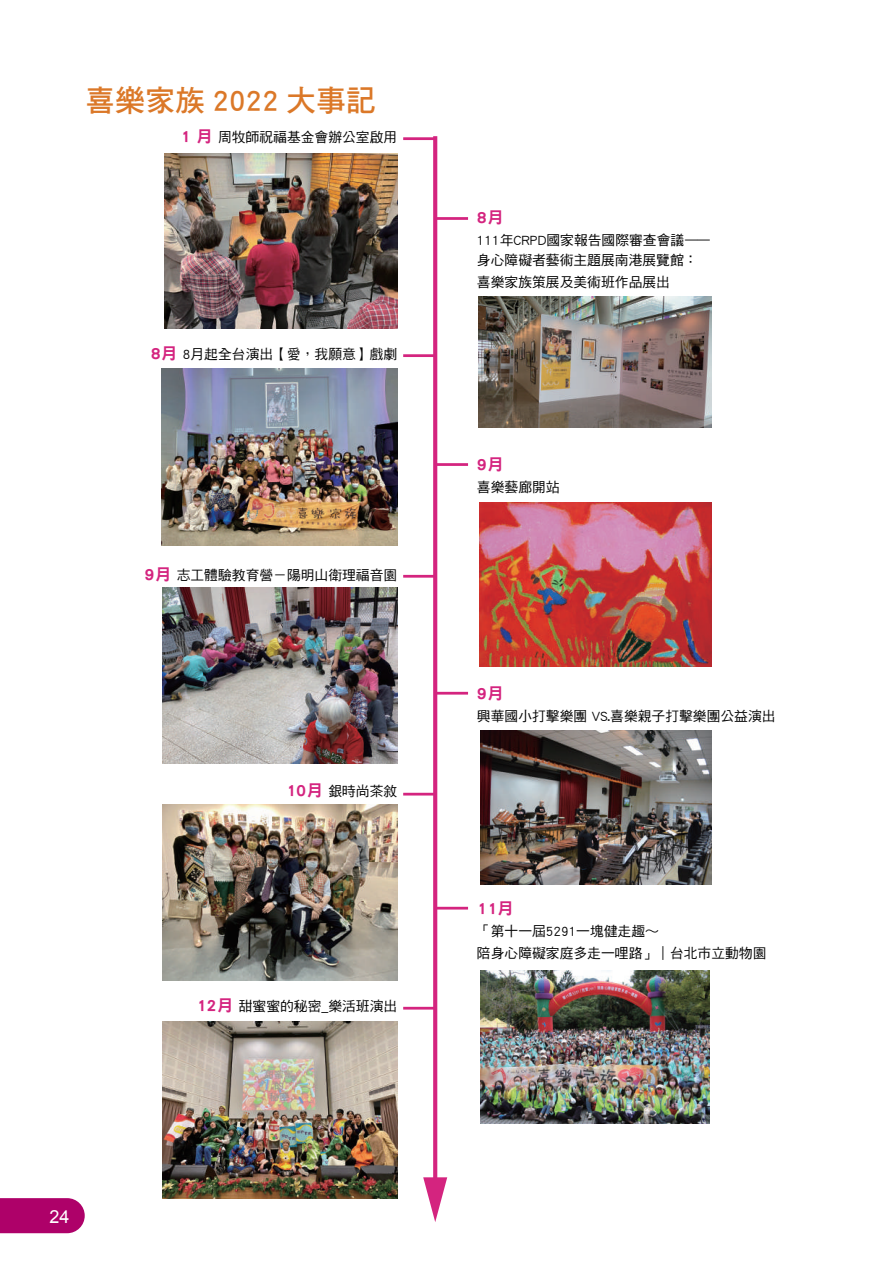
<style>
.page{position:relative;width:893px;height:1263px;background:#fff}
.page>*{position:absolute;margin:0;border:0;box-sizing:border-box;transform-origin:0 0}
.t1{font:30px "DF Hei Std W7";color:#db7828}
.t2{font:18px "Arial";color:#fff}
.t3{font:16.5px "DF Hei Std W9 B5 pc H";color:#d4247f}
.t4{font:13.8px/19.4px "DF Hei Std W5 B5 pc H";color:#030303}
.s1{font-family:"DF Hei Std W9 B5 pc H";font-size:16.5px;color:#d4247f}
</style>
<div class="page">
<svg style="left:433px;top:136px;width:4px;height:1041px;fill:#d4247f"></svg>
<svg style="left:423px;top:1177px;width:24px;height:45px"></svg>
<hr style="left:403px;top:137px;width:33px;height:3px;background:#d4247f">
<hr style="left:403px;top:354px;width:33px;height:3px;background:#d4247f">
<hr style="left:403px;top:575px;width:33px;height:3px;background:#d4247f">
<hr style="left:403px;top:793px;width:33px;height:2px;background:#d4247f">
<hr style="left:403px;top:1007px;width:33px;height:2px;background:#d4247f">
<hr style="left:435px;top:217px;width:33px;height:3px;background:#d4247f">
<hr style="left:435px;top:463px;width:33px;height:3px;background:#d4247f">
<hr style="left:435px;top:692px;width:33px;height:3px;background:#d4247f">
<hr style="left:435px;top:907px;width:33px;height:2px;background:#d4247f">
<img style="left:164px;top:153px;width:233px;height:175px">
<img style="left:478px;top:297px;width:233px;height:131px">
<img style="left:162px;top:369px;width:235px;height:176px">
<img style="left:480px;top:502px;width:231px;height:164px">
<img style="left:162px;top:587px;width:235px;height:177px">
<img style="left:480px;top:731px;width:231px;height:154px">
<img style="left:163px;top:804px;width:234px;height:176px">
<img style="left:480px;top:971px;width:230px;height:153px">
<img style="left:162px;top:1022px;width:236px;height:176px">
<svg style="left:0;top:1198px;width:85px;height:35px"></svg>
<h1 class="t1" style="left:85px;top:84px;width:293px">喜樂家族 2022 大事記</h1>
<p class="t4" style="left:180px;top:127px;width:218px"><span class="s1">1 月</span>周牧師祝福基金會辦公室啟用</p>
<p class="t4" style="left:151px;top:344px;width:248px"><span class="s1">8月</span> 8月起全台演出【愛，我願意】戲劇</p>
<p class="t4" style="left:145px;top:565px;width:254px"><span class="s1">9月</span>志工體驗教育營－陽明山衛理福音園</p>
<h2 class="t2" style="left:50px;top:1205px;width:22px">24</h2>
<p class="t4" style="left:286px;top:781px;width:113px"><span class="s1">10月</span>銀時尚茶敘</p>
<p class="t4" style="left:197px;top:997px;width:202px"><span class="s1">12月</span>甜蜜蜜的秘密_樂活班演出</p>
<p class="t3" style="left:477px;top:208px;width:28px">8月</p>
<p class="t4" style="left:477px;top:230px;width:235px">111年CRPD國家報告國際審查會議——身心障礙者藝術主題展南港展覽館：</p>
<p class="t4" style="left:477px;top:272px;width:195px">喜樂家族策展及美術班作品展出</p>
<p class="t3" style="left:477px;top:455px;width:28px">9月</p>
<p class="t4" style="left:477px;top:477px;width:84px">喜樂藝廊開站</p>
<p class="t3" style="left:477px;top:684px;width:28px">9月</p>
<p class="t4" style="left:477px;top:706px;width:300px">興華國小打擊樂團 VS.喜樂親子打擊樂團公益演出</p>
<p class="t3" style="left:477px;top:899px;width:38px">11月</p>
<p class="t4" style="left:477px;top:919px;width:291px;line-height:22px">「第十一屆5291一塊健走趣∼<br>陪身心障礙家庭多走一哩路」｜台北市立動物園</p>
</div>
